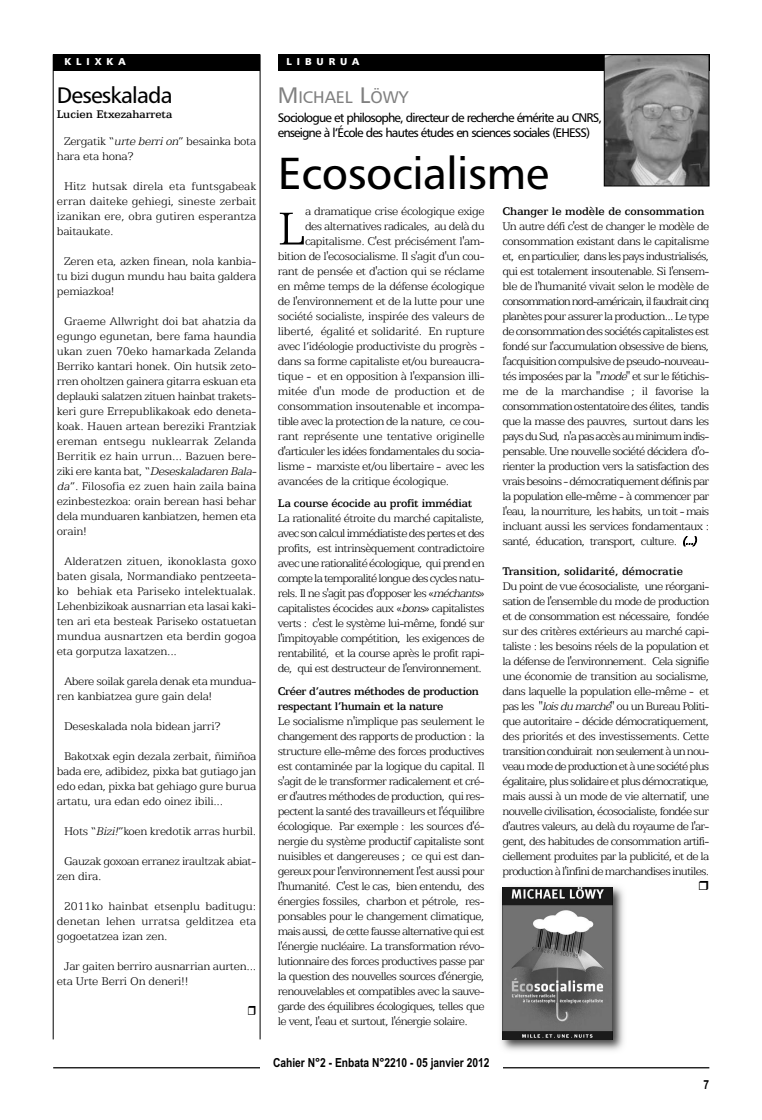
<style>
.page{position:relative;width:762px;height:1120px;background:#fff}
.page>*{position:absolute;margin:0;border:0;box-sizing:border-box;transform-origin:0 0}
.t1{font:300 52px "Egyptian 505 BT";color:#000}
.t2{font:45px "Humanist 777 BT Roman B";letter-spacing:-.01em;color:#000}
.t3{font:22.5px "Humanist 777 BT Roman B";letter-spacing:-.035em;color:#000}
.t4{font:16.88px "Humanist 777 BT Roman B";color:#808080}
.t5{font:300 12.5px/15px "Egyptian 505 BT";letter-spacing:-.03em;color:#000;text-align:justify}
.t6{font:500 12.5px/15px "Egyptian 505 BT";letter-spacing:-.015em;color:#000}
.t7{font:12.5px/15px "Humanist 777 BT Roman B";letter-spacing:-.07em;color:#000}
.t8{font:300 12.5px "Egyptian 505 BT";letter-spacing:-.055em;color:#000}
.t9{font:300 12.5px "Egyptian 505 BT";letter-spacing:-.05em;color:#000}
.t10{font:700 12.5px "Arial Narrow";color:#000}
.t11{font:10px "Humanist 777 BT Black B";letter-spacing:.495em;color:#fff}
.s1{font-weight:500}
.s2{font-style:italic}
.s3{font-size:22.5px}
</style>
<div class="page">
<hr style="left:53px;top:1067px;width:656px;height:1px;background:#000">
<div style="left:260px;top:1052px;width:242px;height:23px;background:#fff"></div>
<div style="left:53px;top:54px;width:207px;height:17px;background:#000"></div>
<hr style="left:260px;top:54px;width:1px;height:985px;background:#000">
<hr style="left:53px;top:54px;width:1px;height:985px;background:#000">
<div style="left:278px;top:54px;width:431px;height:17px;background:#000"></div>
<img style="left:605px;top:56px;width:102px;height:128px">
<div style="left:603px;top:54px;width:106px;height:132px;border:1px solid #000"></div>
<img style="left:501px;top:886px;width:123px;height:165px">
<img style="left:502px;top:887px;width:110px;height:152px">
<p class="t11" style="left:64px;top:58px;width:62px">KLIXKA</p>
<h3 class="t3" style="left:57px;top:82px;width:117px">Deseskalada</h3>
<p class="t5" style="left:64px;top:100px;width:194px;line-height:27.1px;text-indent:-7px"><span class="s1">Lucien Etxezaharreta<br></span>Zergatik “<span class="s2">urte berrion</span>” besainka bota</p>
<p class="t5" style="left:57px;top:148px;width:78px">hara eta hona?</p>
<p class="t5" style="left:57px;top:178px;width:201px;text-indent:7px">Hitz hutsak direla eta funtsgabeak erran daiteke gehiegi, sineste zerbait izanikan ere, obra gutiren esperantza baitaukate.</p>
<p class="t5" style="left:57px;top:253px;width:201px;text-indent:7px">Zeren eta, azken finean, nola kanbia&shy;tu bizi dugun mundu hau baita galdera pemiazkoa!</p>
<p class="t5" style="left:57px;top:313px;width:204px;text-align:left;text-indent:7px">Graeme Allwright doi bat ahatzia da egungo egunetan, bere fama haundia ukan zuen 70eko hamarkada Zelanda Berriko kantari honek. Oin hutsik zeto&shy;rren oholtzen gainera gitarra eskuan eta deplauki salatzen zituen hainbat trakets&shy;keri gure Errepublikakoak edo deneta&shy;koak. Hauen artean bereziki Frantziak ereman entsegu nuklearrak Zelanda Berritik ez hain urrun... Bazuen bere&shy;z i k i e r e k a n t a b a t , “ <span class="s2">Deseskaladaren Bala&shy;da</span>”. Filosofia ez zuen hain zaila baina ezinbestezkoa: orain berean hasi behar dela munduaren kanbiatzen, hemen eta orain!</p>
<p class="t5" style="left:57px;top:553px;width:201px;text-indent:7px">Alderatzen zituen, ikonoklasta goxo baten gisala, Normandiako pentzeeta&shy;ko behiak eta Pariseko intelektualak.<br>Lehenbizikoak ausnarrian eta lasai kaki&shy;ten ari eta besteak Pariseko ostatuetan mundua ausnartzen eta berdin gogoa eta gorputza laxatzen...</p>
<p class="t5" style="left:57px;top:673px;width:201px;text-indent:7px">Abere soilak garela denak eta mundua&shy;ren kanbiatzea gure gain dela!</p>
<p class="t5" style="left:64px;top:718px;width:158px">Deseskalada nola bidean jarri?</p>
<p class="t5" style="left:57px;top:748px;width:201px;text-indent:7px">Bakotxak egin dezala zerbait, ñimiñoa bada ere, adibidez, pixka bat gutiago jan edo edan, pixka bat gehiago gure burua artatu, ura edan edo oinez ibili...</p>
<p class="t5" style="left:64px;top:823px;width:194px">Hots “<span class="s2">Bizi!</span>”koen kredotik arras hurbil.</p>
<p class="t5" style="left:57px;top:853px;width:201px;text-indent:7px">Gauzak goxoan erranez iraultzak abiat&shy;zen dira.</p>
<p class="t5" style="left:57px;top:898px;width:201px;text-indent:7px">2011ko hainbat etsenplu baditugu: denetan lehen urratsa gelditzea eta gogoetatzea izan zen.</p>
<p class="t5" style="left:57px;top:958px;width:201px;text-indent:7px">Jar gaiten berriro ausnarrian aurten... eta Urte Berri On deneri!!</p>
<p class="t11" style="left:286px;top:58px;width:74px">LIBURUA</p>
<h3 class="t4" style="left:278px;top:87px;width:132px"><span class="s3">M</span>ICHAEL <span class="s3">L</span>ÖWY</h3>
<p class="t7" style="left:278px;top:110px;width:325px">Sociologue et philosophe, directeur de recherche émérite au CNRS, enseigne à l’École des hautes études en sciences sociales (EHESS)</p>
<h2 class="t2" style="left:278px;top:147px;width:272px">Ecosocialisme</h2>
<p class="t5" style="left:305px;top:203px;width:181px">a dramatique crise écologique exige</p>
<p class="t5" style="left:305px;top:218px;width:181px">des alternatives radicales, au delà du</p>
<p class="t5" style="left:305px;top:233px;width:181px">capitalisme. C'est précisément l'am-</p>
<p class="t5" style="left:278px;top:248px;width:208px">bition de l'ecosocialisme. Il s'agit d'un cou-</p>
<p class="t5" style="left:278px;top:263px;width:208px">rant de pensée et d'action qui se réclame</p>
<p class="t5" style="left:278px;top:278px;width:208px">en même temps de la défense écologique</p>
<p class="t5" style="left:278px;top:293px;width:208px">de l'environnement et de la lutte pour une</p>
<p class="t5" style="left:278px;top:308px;width:208px">société socialiste, inspirée des valeurs de</p>
<p class="t5" style="left:278px;top:323px;width:208px">liberté, égalité et solidarité. En rupture</p>
<p class="t5" style="left:278px;top:338px;width:208px">avec l’idéologie productiviste du progrès -</p>
<p class="t5" style="left:278px;top:353px;width:208px">dans sa forme capitaliste et/ou bureaucra-</p>
<p class="t5" style="left:278px;top:368px;width:208px">tique - et en opposition à l'expansion illi-</p>
<p class="t5" style="left:278px;top:383px;width:208px">mitée d'un mode de production et de</p>
<p class="t5" style="left:278px;top:398px;width:208px">consommation insoutenable et incompa-</p>
<p class="t9" style="left:278px;top:414px;width:208px">tible avec la protection de la nature, ce cou-</p>
<p class="t5" style="left:278px;top:428px;width:208px">rant représente une tentative originelle</p>
<p class="t8" style="left:278px;top:444px;width:208px">d'articuler les idées fondamentales du socia-</p>
<p class="t5" style="left:278px;top:458px;width:208px">lisme - marxiste et/ou libertaire - avec les</p>
<p class="t5" style="left:278px;top:473px;width:173px">avancées de la critique écologique.</p>
<p class="t6" style="left:278px;top:495px;width:196px">La course écocide au profit immédiat</p>
<p class="t5" style="left:278px;top:511px;width:208px">La rationalité étroite du marché capitaliste, avec son calcul immédiatiste des pertes et des profits, est intrinsèquement contradictoire avec une rationalité écologique, qui prend en compte la temporalité longue des cycles natu&shy;rels. Il ne s'agit pas d'opposer les «<span class="s2">méchants</span>» capitalistes écocides aux «<span class="s2">bons</span>» capitalistes verts : c'est le système lui-même, fondé sur l'impitoyable compétition, les exigences de rentabilité, et la course après le profit rapi&shy;de, qui est destructeur de l'environnement.</p>
<p class="t6" style="left:278px;top:683px;width:202px">Créer d’autres méthodes de production respectant l’humain et la nature</p>
<p class="t5" style="left:278px;top:713px;width:208px">Le socialisme n'implique pas seulement le changement des rapports de production : la structure elle-même des forces productives est contaminée par la logique du capital. Il s'agit de le transformer radicalement et cré&shy;er d'autres méthodes de production, qui res&shy;pectent la santé des travailleurs et l'équilibre écologique. Par exemple : les sources d'é&shy;nergie du système productif capitaliste sont nuisibles et dangereuses ; ce qui est dan&shy;gereux pour l'environnement l'est aussi pour l'humanité. C'est le cas, bien entendu, des énergies fossiles, charbon et pétrole, res&shy;ponsables pour le changement climatique, mais aussi, de cette fausse alternative qui est l'énergie nucléaire. La transformation révo&shy;lutionnaire des forces productives passe par la question des nouvelles sources d'énergie, renouvelables et compatibles avec la sauve&shy;garde des équilibres écologiques, telles que le vent, l'eau et surtout, l'énergie solaire.</p>
<h1 class="t1" style="left:278px;top:200px;width:29px">L</h1>
<p class="t10" style="left:273px;top:1058px;width:218px">Cahier N°2 - Enbata N°2210 - 05 janvier 2012</p>
<p class="t6" style="left:502px;top:203px;width:203px">Changer le modèle de consommation</p>
<p class="t5" style="left:502px;top:218px;width:208px">Un autre défi c'est de changer le modèle de consommation existant dans le capitalisme et, en particulier, dans les pays industrialisés, qui est totalement insoutenable. Si l'ensem&shy;ble de l'humanité vivait selon le modèle de consommation nord-américain, il faudrait cinq planètes pour assurer la production... Le type de consommation des sociétés capitalistes est fondé sur l'accumulation obsessive de biens, l'acquisition compulsive de pseudo-nouveau&shy;tés imposées par la "<span class="s2">mode</span>" et sur le fétichis&shy;me de la marchandise ; il favorise la consommation ostentatoire des élites, tandis que la masse des pauvres, surtout dans les pays du Sud, n'a pas accès au minimum indis&shy;pensable. Une nouvelle société décidera d'o&shy;rienter la production vers la satisfaction des vrais besoins - démocratiquement définis par la population elle-même - à commencer par l'eau, la nourriture, les habits, un toit - mais incluant aussi les services fondamentaux : santé, éducation, transport, culture.</p>
<p class="t6" style="left:502px;top:563px;width:182px">Transition, solidarité, démocratie</p>
<p class="t5" style="left:502px;top:578px;width:208px">Du point de vue écosocialiste, une réorgani&shy;sation de l'ensemble du mode de production et de consommation est nécessaire, fondée sur des critères extérieurs au marché capi&shy;taliste : les besoins réels de la population et la défense de l'environnement. Cela signifie une économie de transition au socialisme, dans laquelle la population elle-même - et pas les "<span class="s2">loisdumarché</span>" ou un Bureau Politi&shy;que autoritaire - décide démocratiquement, des priorités et des investissements. Cette transition conduirait non seulement à un nou&shy;veau mode de production et à une société plus égalitaire, plus solidaire et plus démocratique, mais aussi à un mode de vie alternatif, une nouvelle civilisation, écosocialiste, fondée sur d'autres valeurs, au delà du royaume de l'ar&shy;gent, des habitudes de consommation artifi&shy;ciellement produites par la publicité, et de la production à l'infini de marchandises inutiles.</p>
<p class="t10" style="left:703px;top:1080px;width:7px">7</p>
</div>
